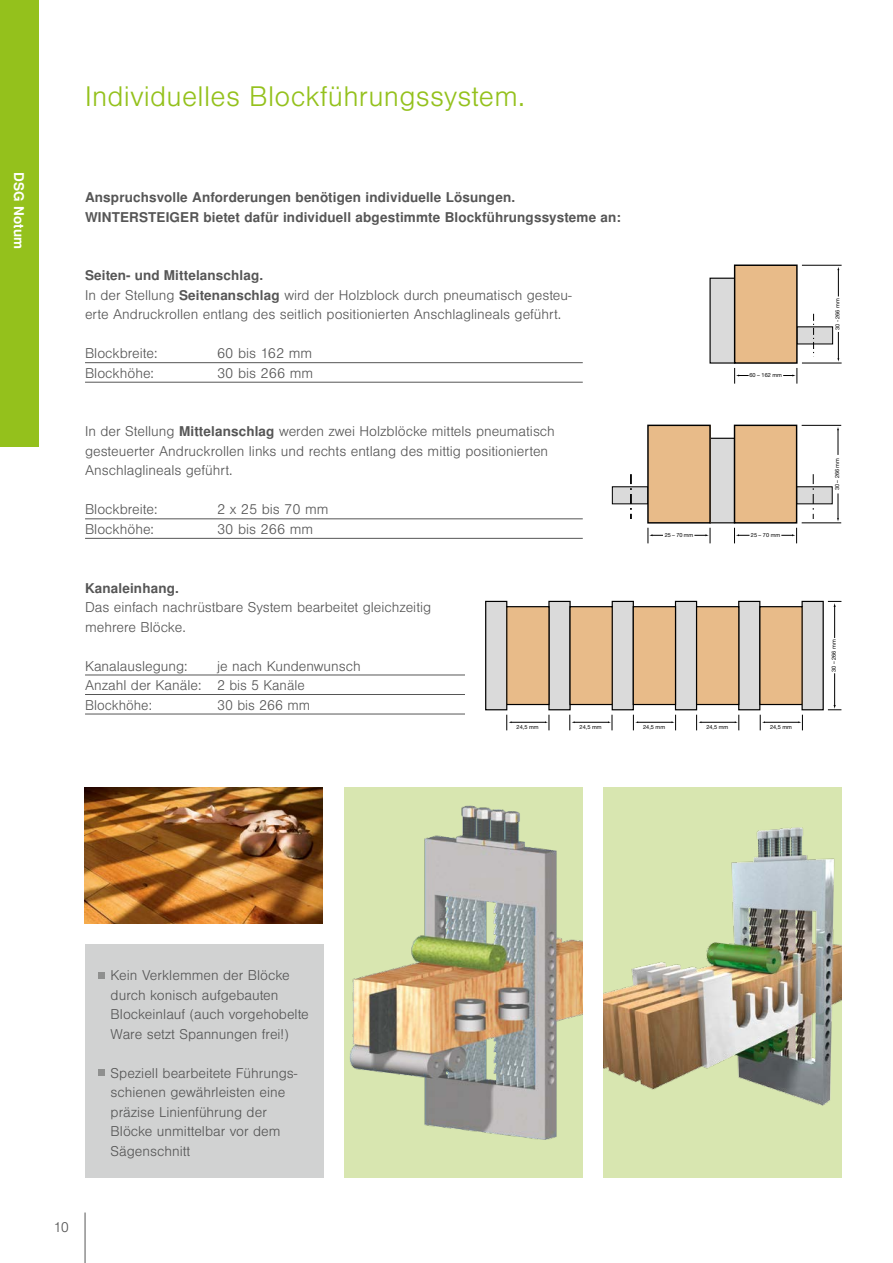
<style>
.page{position:relative;width:893px;height:1263px;background:#fff}
.page>*{position:absolute;margin:0;border:0;box-sizing:border-box;transform-origin:0 0}
.t1{font:300 27px "Nimbus San LOT";letter-spacing:.01em;color:#94c11c}
.t2{font:300 13.5px/19.5px "Nimbus San LOT";color:#565656}
.t3{font:700 13.5px/19.5px "Nimbus San LOT";letter-spacing:.01em;color:#565656}
.t4{font:700 13.5px "Nimbus San LOT";letter-spacing:.01em;color:#fff}
.t5{font:5.55px "Helvetica Neue";color:#000}
.s1{font-weight:700}
</style>
<div class="page">
<hr style="left:85px;top:1212px;width:1px;height:51px;background:#565656">
<img style="left:85px;top:788px;width:238px;height:136px">
<div style="left:86px;top:945px;width:238px;height:233px;background:#d1d2d2"></div>
<div style="left:604px;top:788px;width:238px;height:390px;background:#d8e6b0"></div>
<img style="left:604px;top:827px;width:238px;height:279px">
<div style="left:344px;top:788px;width:239px;height:390px;background:#d8e6b0"></div>
<img style="left:349px;top:805px;width:234px;height:335px">
<div style="left:0;top:0;width:38px;height:446px;background:#94c11c"></div>
<hr style="left:85px;top:362px;width:498px;height:1px;background:#565656">
<hr style="left:85px;top:382px;width:498px;height:1px;background:#565656">
<hr style="left:85px;top:519px;width:498px;height:1px;background:#565656">
<hr style="left:85px;top:538px;width:498px;height:1px;background:#565656">
<hr style="left:85px;top:675px;width:498px;height:1px;background:#565656">
<hr style="left:85px;top:694px;width:498px;height:1px;background:#565656">
<hr style="left:85px;top:714px;width:498px;height:1px;background:#565656">
<svg style="left:98px;top:972px;width:6px;height:6px"></svg>
<div style="left:98px;top:1069px;width:6px;height:7px;background:#8f908f"></div>
<div style="left:466px;top:664px;width:147px;height:89px;background:#fff"></div>
<div style="left:486px;top:601px;width:21px;height:109px;background:#dadada"></div>
<div style="left:485px;top:601px;width:22px;height:109px;border:1px solid #000"></div>
<div style="left:549px;top:601px;width:21px;height:109px;background:#dadada"></div>
<div style="left:548px;top:601px;width:23px;height:109px;border:1px solid #000"></div>
<div style="left:612px;top:601px;width:21px;height:109px;background:#dadada"></div>
<div style="left:612px;top:601px;width:22px;height:109px;border:1px solid #000"></div>
<div style="left:675px;top:601px;width:22px;height:109px;background:#dadada"></div>
<div style="left:675px;top:601px;width:22px;height:109px;border:1px solid #000"></div>
<div style="left:739px;top:601px;width:21px;height:109px;background:#dadada"></div>
<div style="left:738px;top:601px;width:22px;height:109px;border:1px solid #000"></div>
<div style="left:507px;top:607px;width:42px;height:97px;background:#e8bb89"></div>
<div style="left:506px;top:606px;width:44px;height:99px;border:1px solid #000"></div>
<div style="left:570px;top:607px;width:42px;height:97px;background:#e8bb89"></div>
<div style="left:569px;top:606px;width:44px;height:99px;border:1px solid #000"></div>
<div style="left:633px;top:607px;width:42px;height:97px;background:#e8bb89"></div>
<div style="left:633px;top:606px;width:43px;height:99px;border:1px solid #000"></div>
<div style="left:697px;top:607px;width:42px;height:97px;background:#e8bb89"></div>
<div style="left:696px;top:606px;width:43px;height:99px;border:1px solid #000"></div>
<div style="left:802px;top:601px;width:21px;height:109px;background:#dadada"></div>
<div style="left:801px;top:601px;width:23px;height:109px;border:1px solid #000"></div>
<div style="left:760px;top:607px;width:42px;height:97px;background:#e8bb89"></div>
<div style="left:759px;top:606px;width:44px;height:99px;border:1px solid #000"></div>
<hr style="left:834px;top:606px;width:1px;height:32px;background:#000">
<svg style="left:828px;top:601px;width:13px;height:6px"></svg>
<hr style="left:834px;top:673px;width:1px;height:33px;background:#000">
<svg style="left:828px;top:705px;width:13px;height:5px"></svg>
<hr style="left:701px;top:722px;width:34px;height:1px;background:#000">
<svg style="left:696px;top:715px;width:5px;height:15px"></svg>
<svg style="left:735px;top:715px;width:4px;height:15px"></svg>
<hr style="left:764px;top:722px;width:35px;height:1px;background:#000">
<svg style="left:760px;top:715px;width:5px;height:15px"></svg>
<svg style="left:798px;top:715px;width:5px;height:15px"></svg>
<hr style="left:637px;top:722px;width:35px;height:1px;background:#000">
<svg style="left:633px;top:715px;width:5px;height:15px"></svg>
<svg style="left:672px;top:715px;width:4px;height:15px"></svg>
<hr style="left:574px;top:722px;width:35px;height:1px;background:#000">
<svg style="left:569px;top:715px;width:5px;height:15px"></svg>
<svg style="left:608px;top:715px;width:5px;height:15px"></svg>
<hr style="left:511px;top:722px;width:35px;height:1px;background:#000">
<svg style="left:506px;top:715px;width:5px;height:15px"></svg>
<svg style="left:545px;top:715px;width:5px;height:15px"></svg>
<div style="left:710px;top:438px;width:24px;height:85px;background:#dadada"></div>
<div style="left:612px;top:487px;width:36px;height:17px;background:#dadada"></div>
<div style="left:797px;top:487px;width:35px;height:17px;background:#dadada"></div>
<div style="left:648px;top:425px;width:62px;height:98px;background:#e8bb89"></div>
<div style="left:647px;top:425px;width:64px;height:99px;border:1px solid #000"></div>
<div style="left:734px;top:425px;width:63px;height:98px;background:#e8bb89"></div>
<div style="left:734px;top:425px;width:63px;height:99px;border:1px solid #000"></div>
<svg style="left:813px;top:474px;width:1px;height:45px"></svg>
<hr style="left:802px;top:425px;width:39px;height:1px;background:#000">
<hr style="left:802px;top:522px;width:39px;height:1px;background:#000">
<svg style="left:837px;top:427px;width:2px;height:28px"></svg>
<svg style="left:837px;top:493px;width:2px;height:28px"></svg>
<svg style="left:648px;top:528px;width:15px;height:15px"></svg>
<svg style="left:694px;top:528px;width:17px;height:15px"></svg>
<svg style="left:734px;top:528px;width:15px;height:15px"></svg>
<svg style="left:781px;top:528px;width:16px;height:15px"></svg>
<svg style="left:630px;top:474px;width:2px;height:45px"></svg>
<div style="left:710px;top:278px;width:25px;height:85px;background:#dadada"></div>
<div style="left:797px;top:327px;width:36px;height:17px;background:#dadada"></div>
<div style="left:735px;top:265px;width:62px;height:98px;background:#e8bb89"></div>
<div style="left:734px;top:264px;width:64px;height:100px;border:1px solid #000"></div>
<svg style="left:813px;top:314px;width:1px;height:40px"></svg>
<hr style="left:802px;top:265px;width:40px;height:1px;background:#000">
<hr style="left:802px;top:363px;width:40px;height:1px;background:#000">
<svg style="left:837px;top:267px;width:2px;height:29px"></svg>
<svg style="left:837px;top:332px;width:2px;height:30px"></svg>
<svg style="left:734px;top:368px;width:15px;height:16px"></svg>
<svg style="left:783px;top:368px;width:15px;height:16px"></svg>
<p class="t4" style="left:27px;top:172px;width:78px;rotate:90deg">DSG Notum</p>
<h1 class="t1" style="left:85px;top:81px;width:441px">Individuelles Blockführungssystem.</h1>
<p class="t3" style="left:85px;top:188px;width:538px">Anspruchsvolle Anforderungen benötigen individuelle Lösungen.<br>WINTERSTEIGER bietet dafür individuell abgestimmte Blockführungssysteme an:</p>
<p class="t2" style="left:85px;top:266px;width:488px"><span class="s1">Seiten- und Mittelanschlag.<br></span>In der Stellung <span class="s1">Seitenanschlag</span> wird der Holzblock durch pneumatisch gesteu&shy;erte Andruckrollen entlang des seitlich positionierten Anschlaglineals geführt.</p>
<p class="t2" style="left:85px;top:344px;width:74px">Blockbreite:</p>
<p class="t2" style="left:217px;top:344px;width:97px">60 bis 162 mm</p>
<p class="t2" style="left:85px;top:364px;width:71px">Blockhöhe:</p>
<p class="t2" style="left:217px;top:364px;width:98px">30 bis 266 mm</p>
<p class="t2" style="left:85px;top:422px;width:471px">In der Stellung <span class="s1">Mittelanschlag</span> werden zwei Holzblöcke mittels pneumatisch gesteuerter Andruckrollen links und rechts entlang des mittig positionierten<br>Anschlaglineals geführt.</p>
<p class="t2" style="left:85px;top:500px;width:74px">Blockbreite:</p>
<p class="t2" style="left:217px;top:500px;width:113px">2 x 25 bis 70 mm</p>
<p class="t2" style="left:85px;top:520px;width:71px">Blockhöhe:</p>
<p class="t2" style="left:217px;top:520px;width:98px">30 bis 266 mm</p>
<p class="t3" style="left:85px;top:579px;width:95px">Kanaleinhang.</p>
<p class="t2" style="left:85px;top:598px;width:348px">Das einfach nachrüstbare System bearbeitet gleichzeitig mehrere Blöcke.</p>
<p class="t2" style="left:85px;top:656px;width:104px">Kanalauslegung:</p>
<p class="t2" style="left:85px;top:656px;width:277px;text-indent:132px">je nach Kundenwunsch<br>Anzahl der Kanäle: 2 bis 5 Kanäle<br>Blockhöhe:</p>
<p class="t2" style="left:217px;top:695px;width:95px">30 bis 266 mm</p>
<p class="t5" style="left:665px;top:531px;width:30px">25 – 70 mm</p>
<p class="t5" style="left:749px;top:371px;width:34px">60 – 162 mm</p>
<p class="t5" style="left:751px;top:531px;width:31px">25 – 70 mm</p>
<p class="t5" style="left:517px;top:724px;width:23px">24,5 mm</p>
<p class="t5" style="left:580px;top:724px;width:23px">24,5 mm</p>
<p class="t5" style="left:643px;top:724px;width:23px">24,5 mm</p>
<p class="t5" style="left:706px;top:724px;width:23px">24,5 mm</p>
<p class="t5" style="left:770px;top:724px;width:23px">24,5 mm</p>
<p class="t5" style="left:834px;top:330px;width:33px;rotate:-90deg">30 - 266 mm</p>
<p class="t5" style="left:834px;top:490px;width:34px;rotate:-90deg">30 – 266 mm</p>
<p class="t5" style="left:831px;top:672px;width:34px;rotate:-90deg">30 – 266 mm</p>
<p class="t2" style="left:54px;top:1218px;width:17px">10</p>
<p class="t2" style="left:111px;top:966px;width:200px">Kein Verklemmen der Blöcke durch konisch aufgebauten<br>Blockeinlauf (auch vorgehobelte<br>Ware setzt Spannungen frei!)</p>
<p class="t2" style="left:111px;top:1063px;width:188px">Speziell bearbeitete Führungs&shy;schienen gewährleisten eine präzise Linienführung der<br>Blöcke unmittelbar vor dem<br>Sägenschnitt</p>
</div>
